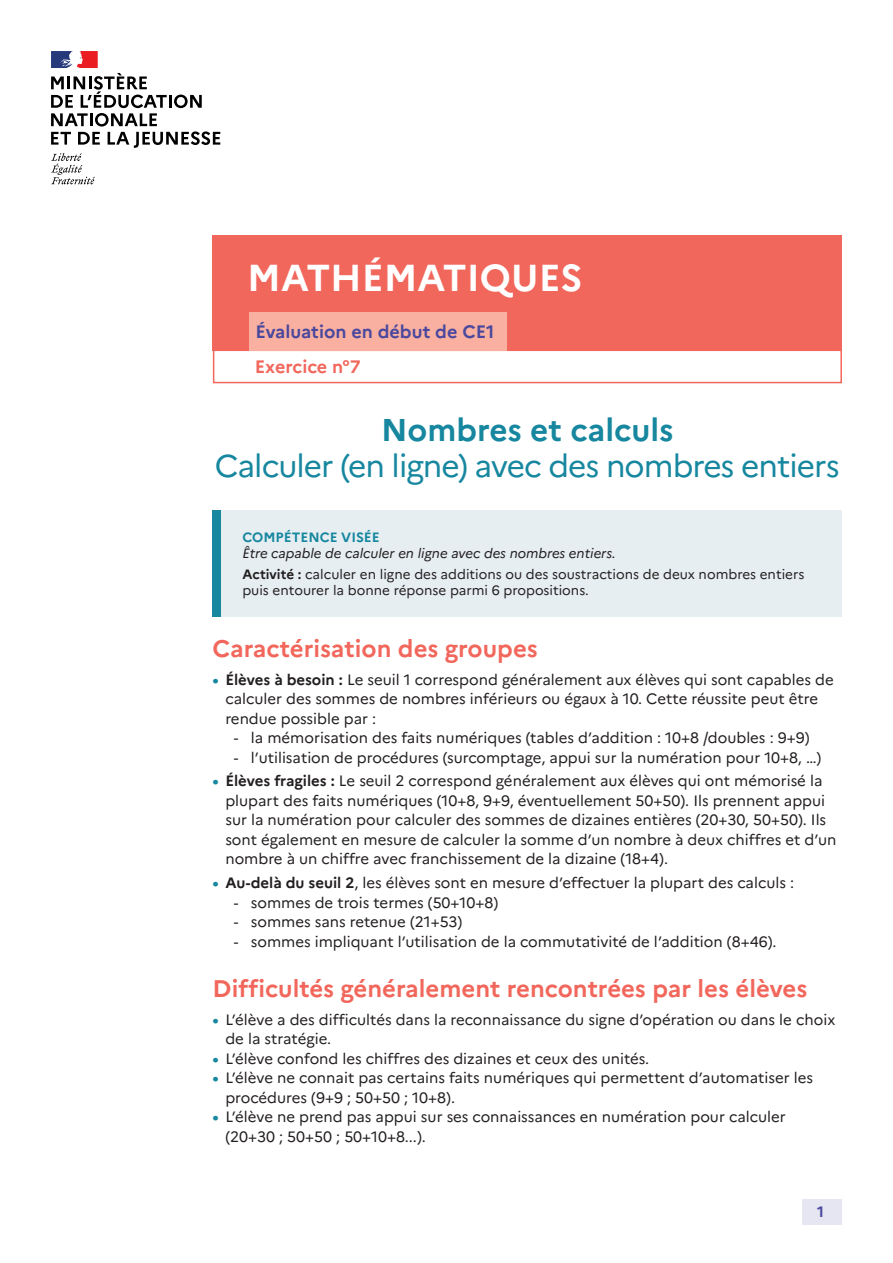
<style>
.page{position:relative;width:893px;height:1263px;background:#fff}
.page>*{position:absolute;margin:0;border:0;box-sizing:border-box;transform-origin:0 0}
.t1{font:700 37.5px "Marianne";color:#fff}
._02_Sous-titre{font:31.5px "Marianne";letter-spacing:-.03em;color:#16879f}
._01_Titre_de_la_fich{font:700 31.5px "Marianne";color:#16879f}
._03_Titre_de_niveau{font:700 24px "Marianne";color:#f2675c}
.t2{font:700 18px "Marianne";color:#4a489e}
.t3{font:700 18px "Marianne";color:#f2675c}
.t4{font:15px/19.5px "Marianne";color:#231f20}
.t5{font:700 15px "Marianne";color:#4a489e}
._15_texte_encadré{font:13.5px/16.5px "Marianne";color:#231f20}
._15_texte_encadré-2{font:italic 13.5px "Marianne";color:#231f20}
._01_Titre_info_conte{font:700 13.5px "Marianne";color:#16879f}
.s1{font-weight:700}
.s2{font-weight:700;color:#16879f}
</style>
<div class="page">
<div style="left:213px;top:350px;width:629px;height:33px;border:2px solid #f2675c"></div>
<div style="left:213px;top:236px;width:629px;height:115px;background:#f2675c"></div>
<svg style="left:51px;top:51px;width:169px;height:133px"></svg>
<div style="left:249px;top:313px;width:257px;height:38px;background:#f9b0a0"></div>
<div style="left:802px;top:1199px;width:39px;height:26px;background:#e6e5f2"></div>
<div style="left:213px;top:510px;width:629px;height:107px;background:#e6eef2"></div>
<div style="left:213px;top:510px;width:8px;height:107px;background:#16879f"></div>
<h1 class="t1" style="left:247px;top:255px;width:337px">MATHÉMATIQUES</h1>
<p class="t2" style="left:255px;top:320px;width:241px">Évaluation en début de CE1</p>
<p class="t3" style="left:255px;top:356px;width:107px">Exercice n°7</p>
<p class="_01_Titre_de_la_fich" style="left:381px;top:411px;width:294px">Nombres et calculs</p>
<p class="_02_Sous-titre" style="left:215px;top:447px;width:626px">Calculer (en ligne) avec des nombres entiers</p>
<p class="_01_Titre_info_conte" style="left:242px;top:529px;width:139px">COMPÉTENCE VISÉE</p>
<p class="_15_texte_encadré-2" style="left:242px;top:545px;width:375px">Être capable de calculer en ligne avec des nombres entiers.</p>
<p class="_15_texte_encadré" style="left:242px;top:566px;width:564px"><span class="s1">Activité :</span> calculer en ligne des additions ou des soustractions de deux nombres entiers puis entourer la bonne réponse parmi 6 propositions.</p>
<p class="_03_Titre_de_niveau" style="left:213px;top:633px;width:327px">Caractérisation des groupes</p>
<p class="t4" style="left:225px;top:669px;width:610px;text-indent:-13px"><span class="s2">•</span> <span class="s1">Élèves à besoin :</span> Le seuil 1 correspond généralement aux élèves qui sont capables de calculer des sommes de nombres inférieurs ou égaux à 10. Cette réussite peut être rendue possible par :</p>
<p class="t4" style="left:234px;top:728px;width:577px">- la mémorisation des faits numériques (tables d’addition : 10+8 /doubles : 9+9)</p>
<p class="t4" style="left:234px;top:747px;width:589px">- l’utilisation de procédures (surcomptage, appui sur la numération pour 10+8, …)</p>
<p class="t4" style="left:225px;top:771px;width:613px;text-indent:-13px"><span class="s2">•</span> <span class="s1">Élèves fragiles :</span> Le seuil 2 correspond généralement aux élèves qui ont mémorisé la plupart des faits numériques (10+8, 9+9, éventuellement 50+50). Ils prennent appui sur la numération pour calculer des sommes de dizaines entières (20+30, 50+50). Ils sont également en mesure de calculer la somme d’un nombre à deux chiffres et d’un nombre à un chiffre avec franchissement de la dizaine (18+4).</p>
<p class="t4" style="left:213px;top:873px;width:583px"><span class="s2">•</span> <span class="s1">Au-delà du seuil 2</span>, les élèves sont en mesure d’effectuer la plupart des calculs :</p>
<p class="t4" style="left:234px;top:892px;width:266px">- sommes de trois termes (50+10+8)</p>
<p class="t4" style="left:234px;top:912px;width:230px">- sommes sans retenue (21+53)</p>
<p class="t4" style="left:234px;top:931px;width:544px">- sommes impliquant l’utilisation de la commutativité de l’addition (8+46).</p>
<p class="_03_Titre_de_niveau" style="left:213px;top:973px;width:596px">Difficultés généralement rencontrées par les élèves</p>
<p class="t4" style="left:225px;top:1009px;width:611px;text-indent:-13px"><span class="s2">•</span> L’élève a des difficultés dans la reconnaissance du signe d’opération ou dans le choix de la stratégie.</p>
<p class="t4" style="left:213px;top:1048px;width:438px"><span class="s2">•</span> L’élève confond les chiffres des dizaines et ceux des unités.</p>
<p class="t4" style="left:225px;top:1068px;width:589px;text-indent:-13px"><span class="s2">•</span> L’élève ne connait pas certains faits numériques qui permettent d’automatiser les procédures (9+9 ; 50+50 ; 10+8).</p>
<p class="t4" style="left:225px;top:1107px;width:562px;text-indent:-13px"><span class="s2">•</span> L’élève ne prend pas appui sur ses connaissances en numération pour calculer (20+30 ; 50+50 ; 50+10+8...).</p>
<p class="t5" style="left:817px;top:1202px;width:8px">1</p>
</div>
